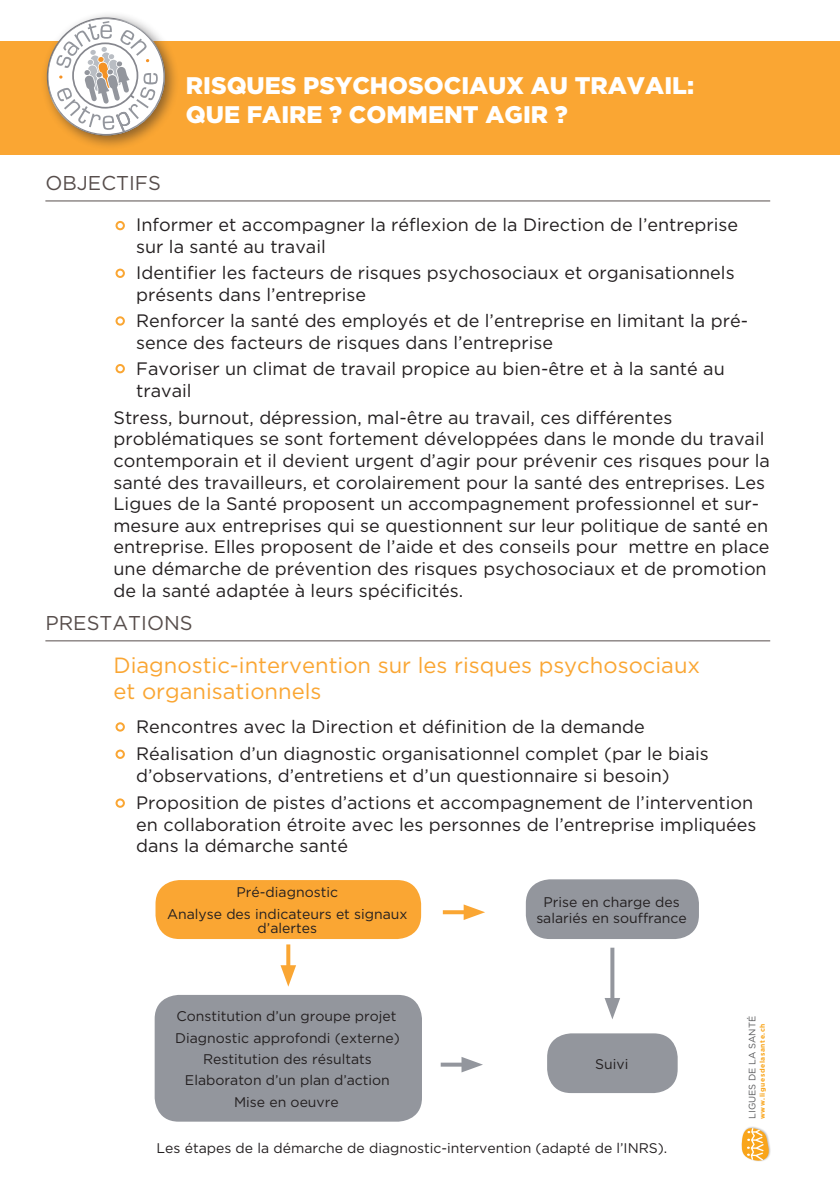
<style>
.page{position:relative;width:840px;height:1191px;background:#fff}
.page>*{position:absolute;margin:0;border:0;box-sizing:border-box;transform-origin:0 0}
.t1{font:900 24px/28.8px "Gotham";color:#fff}
.t2{font:22px/26.4px "Gotham";color:#faa633}
.t3{font:20px "Gotham";color:#574e4c}
.t4{font:18px/21.6px "Gotham";color:#231f20}
.t5{font:14px/21.4px "Gotham";color:#231f20;text-align:center}
.t6{font:9.4px "Gotham";color:#57585a}
.t7{font:700 6.8px "Gotham";letter-spacing:.08em;color:#f9a51b}
</style>
<div class="page">
<svg style="left:741px;top:1126px;width:29px;height:35px"></svg>
<div style="left:0;top:42px;width:839px;height:113px;background:#faa633"></div>
<hr style="left:45px;top:200px;width:724px;height:1px;background:#574e4c">
<hr style="left:45px;top:640px;width:724px;height:1px;background:#574e4c">
<div style="left:115px;top:221px;width:10px;height:9px;border:2px solid #faa633;border-radius:4px"></div>
<div style="left:115px;top:269px;width:10px;height:9px;border:2px solid #faa633;border-radius:4px"></div>
<div style="left:115px;top:316px;width:10px;height:10px;border:2px solid #faa633;border-radius:4px"></div>
<div style="left:115px;top:364px;width:10px;height:9px;border:2px solid #faa633;border-radius:4px"></div>
<div style="left:115px;top:722px;width:10px;height:9px;border:2px solid #faa633;border-radius:4px"></div>
<div style="left:115px;top:749px;width:10px;height:10px;border:2px solid #faa633;border-radius:4px"></div>
<div style="left:115px;top:798px;width:10px;height:9px;border:2px solid #faa633;border-radius:4px"></div>
<div style="left:40px;top:10px;width:139px;height:140px;background:#231f20;opacity:.5"></div>
<img style="left:47px;top:17px;width:118px;height:119px">
<svg style="left:48px;top:18px;width:117px;height:117px"></svg>
<div style="left:155px;top:880px;width:266px;height:59px;background:#faa633;border-radius:24px"></div>
<div style="left:154px;top:995px;width:268px;height:126px;background:#93969d;border-radius:24px"></div>
<svg style="left:286px;top:944px;width:4px;height:21px"></svg>
<svg style="left:280px;top:965px;width:16px;height:21px"></svg>
<svg style="left:442px;top:910px;width:21px;height:4px"></svg>
<svg style="left:463px;top:904px;width:22px;height:16px"></svg>
<div style="left:525px;top:879px;width:173px;height:60px;background:#93969d;border-radius:24px"></div>
<svg style="left:440px;top:1062px;width:21px;height:4px"></svg>
<svg style="left:461px;top:1057px;width:21px;height:15px"></svg>
<svg style="left:610px;top:947px;width:4px;height:51px"></svg>
<svg style="left:604px;top:998px;width:16px;height:21px"></svg>
<div style="left:547px;top:1033px;width:130px;height:60px;background:#93969d;border-radius:24px"></div>
<h1 class="t1" style="left:186px;top:71px;width:509px">RISQUES PSYCHOSOCIAUX AU TRAVAIL:<br>QUE FAIRE ? COMMENT AGIR ?</h1>
<p class="t3" style="left:45px;top:172px;width:117px">Objectifs</p>
<p class="t4" style="left:136px;top:214px;width:603px">I nformer et accompagner la réflexion de la Direction de l’entreprise sur la santé au travail</p>
<p class="t4" style="left:136px;top:261px;width:599px">I dentifier les facteurs de risques psychosociaux et organisationnels présents dans l’entreprise</p>
<p class="t4" style="left:136px;top:309px;width:613px">Renforcer la santé des employés et de l’entreprise en limitant la pré&shy;sence des facteurs de risques dans l’entreprise</p>
<p class="t4" style="left:136px;top:357px;width:589px">Favoriser un climat de travail propice au bien-être et à la santé au travail</p>
<p class="t4" style="left:113px;top:406px;width:657px">Stress, burnout, dépression, mal-être au travail, ces différentes problématiques se sont fortement développées dans le monde du travail contemporain et il devient urgent d’agir pour prévenir ces risques pour la santé des travailleurs, et corolairement pour la santé des entreprises. Les Ligues de la Santé proposent un accompagnement professionnel et sur&shy;mesure aux entreprises qui se questionnent sur leur politique de santé en entreprise. Elles proposent de l’aide et des conseils pour mettre en place une démarche de prévention des risques psychosociaux et de promotion de la santé adaptée à leurs spécificités.</p>
<p class="t3" style="left:45px;top:612px;width:146px">PrestationS</p>
<p class="t2" style="left:113px;top:651px;width:588px">Diagnostic-intervention sur les risques psychosociaux et organisationnels</p>
<p class="t4" style="left:136px;top:712px;width:574px;line-height:27.2px">Rencontres avec la Direction et définition de la demande<br>Réalisation d’un diagnostic organisationnel complet (par le biais</p>
<p class="t4" style="left:136px;top:761px;width:618px;line-height:27.2px">d’observations, d’entretiens et d’un questionnaire si besoin)<br>Proposition de pistes d’actions et accompagnement de l’intervention</p>
<p class="t4" style="left:136px;top:813px;width:621px">en collaboration étroite avec les personnes de l’entreprise impliquées dans la démarche santé</p>
<p class="t5" style="left:167px;top:881px;width:242px">Pré-diagnostic<br>Analyse des indicateurs et signaux</p>
<p class="t5" style="left:257px;top:917px;width:61px">d’alertes</p>
<p class="t5" style="left:536px;top:893px;width:152px;line-height:16px">Prise en charge des salariés en souffrance</p>
<p class="t5" style="left:175px;top:1005px;width:226px">Constitution d’un groupe projet<br>Diagnostic approfondi (externe)<br>Restitution des résultats<br>Elaboraton d’un plan d’action<br>Mise en oeuvre</p>
<p class="t5" style="left:595px;top:1053px;width:35px">Suivi</p>
<p class="t5" style="left:156px;top:1137px;width:476px">Les étapes de la démarche de diagnostic-intervention (adapté de l’INRS</p>
<p class="t5" style="left:657px;top:1137px;width:11px">).</p>
<p class="t6" style="left:746px;top:1119px;width:104px;rotate:-90deg">LIGUES DE LA SANTÉ</p>
<p class="t7" style="left:758px;top:1119px;width:97px;rotate:-90deg">www.liguesdelasante.ch</p>
</div>
